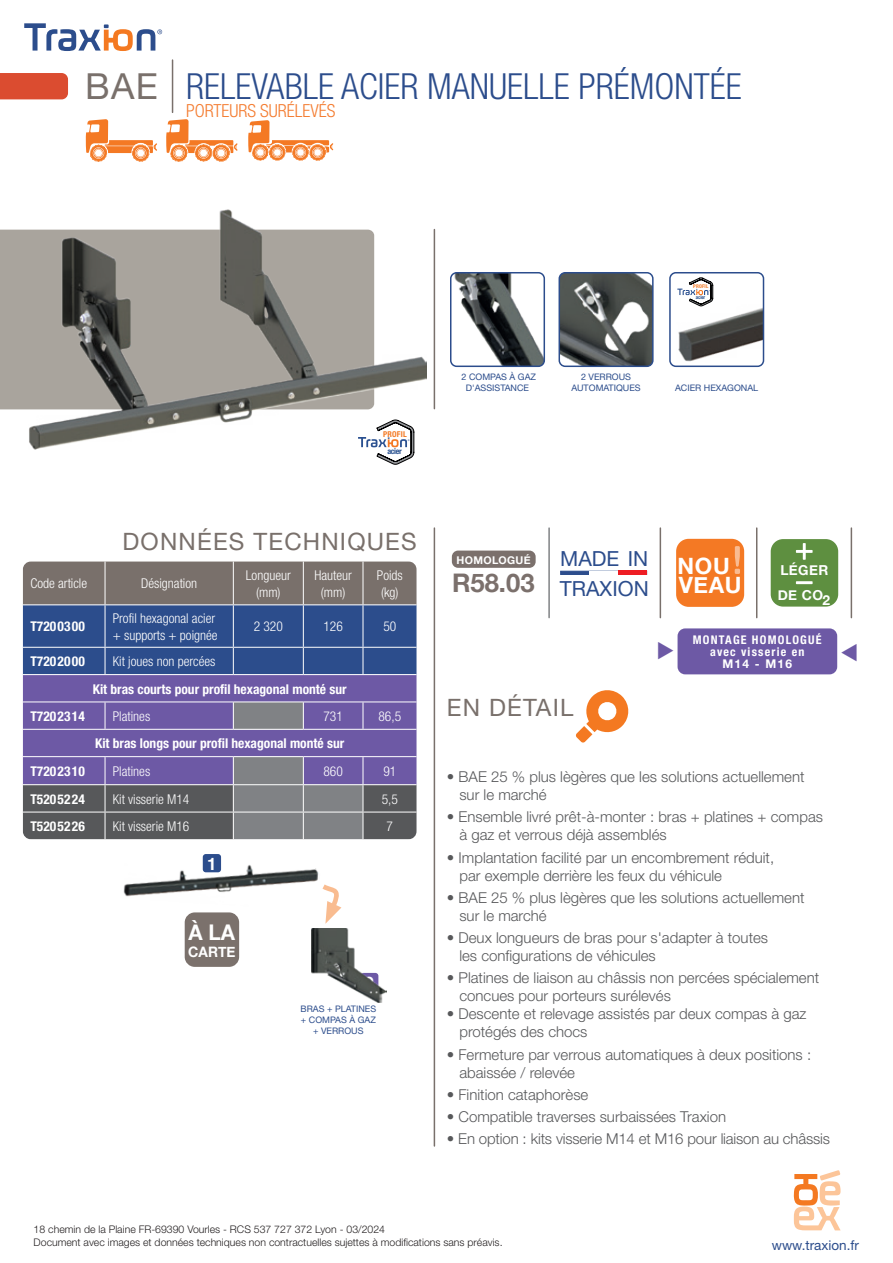
<style>
.page{position:relative;width:893px;height:1263px;background:#fff}
.page>*{position:absolute;margin:0;border:0;box-sizing:border-box;transform-origin:0 0}
.t1{font:300 condensed 36px "Helvetica Neue";color:#2c4d8c}
.t2{font:700 25.65px "Helvetica Neue";color:#7b706c}
.t3{font:24px "Helvetica Neue";letter-spacing:.05em;color:#79706b}
.t4{font:700 22.5px/19.4px "Helvetica Neue";letter-spacing:.03em;color:#fff}
.t5{font:700 21.6px "Helvetica Neue";color:#fff;scale:.96 1}
.t6{font:20.85px/30.2px "Helvetica Neue";color:#2c4d8c}
.t7{font:300 condensed 18px "Helvetica Neue";color:#f47c30}
.t8{font:700 17.25px "Helvetica";color:#fff}
.t9{font:300 15px/18px "Helvetica Neue";color:#57585a}
.t10{font:700 14.4px "Helvetica Neue";color:#fff;scale:.96 1}
.t11{font:700 13.65px/25px "Helvetica Neue";letter-spacing:.03em;color:#fff}
.t12{font:300 condensed 13.5px/16.2px "Helvetica Neue";color:#fff;text-align:center}
.t13{font:700 condensed 13.5px "Helvetica Neue";color:#fff}
.t14{font:13.5px "Helvetica Neue";color:#2c4d8c}
.t15{font:700 condensed 12px/12px "Helvetica Neue";letter-spacing:.1em;color:#fff;text-align:center}
.t16{font:700 12px "Helvetica Neue";letter-spacing:.1em;color:#fff}
.t17{font:700 10.65px "Helvetica Neue";letter-spacing:.03em;color:#fff}
.t18{font:300 10.5px/12.6px "Helvetica Neue";color:#231f20}
.t19{font:9px/10.8px "Helvetica Neue";color:#2c4d8c;text-align:center}
.t20{font:700 condensed 8.1px "Helvetica Neue";letter-spacing:.035em;color:#f37923}
.t21{font:700 condensed 8.1px "Helvetica Neue";letter-spacing:-.04em;color:#28508f}
.t22{font:700 condensed 5.1px "Helvetica Neue";letter-spacing:.035em;color:#f37923}
.t23{font:700 condensed 5.1px "Helvetica Neue";letter-spacing:-.04em;color:#28508f}
.s1{font-weight:400;font-stretch:normal;color:#79706b}
</style>
<div class="page">
<svg style="left:24px;top:23px;width:138px;height:28px"></svg>
<svg style="left:794px;top:1170px;width:47px;height:60px"></svg>
<div style="left:0;top:230px;width:29px;height:179px;background:#a9a49d"></div>
<svg style="left:576px;top:690px;width:53px;height:53px"></svg>
<hr style="left:434px;top:230px;width:1px;height:179px;background:#79706b">
<img style="left:29px;top:209px;width:397px;height:240px">
<img style="left:454px;top:275px;width:88px;height:89px">
<div style="left:450px;top:272px;width:95px;height:95px;border:2px solid #2c4d8c;border-radius:6px"></div>
<img style="left:561px;top:275px;width:90px;height:89px">
<div style="left:558px;top:272px;width:96px;height:95px;border:2px solid #2c4d8c;border-radius:6px"></div>
<svg style="left:358px;top:420px;width:56px;height:44px"></svg>
<hr style="left:434px;top:528px;width:1px;height:618px;background:#79706b">
<svg style="left:23px;top:561px;width:394px;height:278px;background:#64648d"></svg>
<img style="left:123px;top:856px;width:196px;height:41px">
<svg style="left:317px;top:880px;width:25px;height:44px"></svg>
<div style="left:203px;top:854px;width:18px;height:18px;background:#2c4d8c;border-radius:3px"></div>
<img style="left:311px;top:929px;width:76px;height:73px">
<div style="left:185px;top:912px;width:54px;height:55px;background:#7b716c;border-radius:10px"></div>
<img style="left:677px;top:277px;width:84px;height:85px">
<div style="left:669px;top:272px;width:95px;height:95px;border:2px solid #2c4d8c;border-radius:6px"></div>
<div style="left:0;top:73px;width:68px;height:26px;background:#db4c30"></div>
<hr style="left:172px;top:60px;width:1px;height:52px;background:#79706b">
<hr style="left:548px;top:528px;width:2px;height:90px;background:#808285">
<hr style="left:660px;top:528px;width:1px;height:90px;background:#79706b">
<hr style="left:560px;top:571px;width:87px;height:4px;background:#2c4d8c">
<hr style="left:589px;top:571px;width:29px;height:4px;background:#fff">
<hr style="left:618px;top:571px;width:29px;height:4px;background:#ee1d23">
<div style="left:452px;top:551px;width:84px;height:17px;background:#7b706c;border-radius:6px"></div>
<div style="left:676px;top:539px;width:68px;height:68px;background:#f47924;border-radius:13px"></div>
<svg style="left:735px;top:546px;width:5px;height:28px"></svg>
<div style="left:771px;top:539px;width:67px;height:68px;background:#5e8f40;border-radius:12px"></div>
<svg style="left:796px;top:543px;width:17px;height:17px"></svg>
<hr style="left:796px;top:581px;width:17px;height:3px;background:#fff">
<hr style="left:756px;top:528px;width:1px;height:90px;background:#79706b">
<hr style="left:851px;top:528px;width:1px;height:90px;background:#79706b">
<div style="left:677px;top:628px;width:160px;height:46px;background:#6d59a5;border-radius:8px"></div>
<svg style="left:86px;top:119px;width:71px;height:43px"></svg>
<svg style="left:166px;top:119px;width:71px;height:43px"></svg>
<svg style="left:248px;top:120px;width:85px;height:41px"></svg>
<h1 class="t1" style="left:85px;top:66px;width:658px"><span class="s1">BAE</span> RELEVABLE ACIER MANUELLE PRÉMONTÉE</h1>
<p class="t7" style="left:186px;top:100px;width:151px">PORTEURS SURÉLEVÉS</p>
<p class="t20" style="left:383px;top:429px;width:25px">PROFIL</p>
<p class="t21" style="left:387px;top:446px;width:16px">acier</p>
<h3 class="t3" style="left:123px;top:528px;width:296px">DONNÉES TECHNIQUES</h3>
<p class="t12" style="left:30px;top:575px;width:58px">Code article</p>
<p class="t12" style="left:141px;top:575px;width:58px">Désignation</p>
<p class="t12" style="left:246px;top:567px;width:46px">Longueur (mm)</p>
<p class="t12" style="left:314px;top:567px;width:39px">Hauteur (mm)</p>
<p class="t12" style="left:377px;top:566px;width:27px;line-height:17.4px">Poids (kg)</p>
<p class="t13" style="left:30px;top:618px;width:56px">T7200300</p>
<p class="t12" style="left:113px;top:610px;width:106px;text-align:left">Profil hexagonal acier + supports + poignée</p>
<p class="t12" style="left:254px;top:618px;width:31px">2 320</p>
<p class="t12" style="left:323px;top:618px;width:21px">126</p>
<p class="t12" style="left:383px;top:618px;width:14px">50</p>
<p class="t13" style="left:30px;top:653px;width:56px">T7202000</p>
<p class="t12" style="left:113px;top:653px;width:104px">Kit joues non percées</p>
<p class="t13" style="left:93px;top:680px;width:255px">Kit bras courts pour profil hexagonal monté sur</p>
<p class="t13" style="left:30px;top:708px;width:56px">T7202314</p>
<p class="t12" style="left:113px;top:708px;width:39px">Platines</p>
<p class="t12" style="left:323px;top:708px;width:21px">731</p>
<p class="t12" style="left:378px;top:708px;width:24px">86,5</p>
<p class="t13" style="left:95px;top:735px;width:251px">Kit bras longs pour profil hexagonal monté sur</p>
<p class="t13" style="left:30px;top:763px;width:56px">T7202310</p>
<p class="t12" style="left:113px;top:763px;width:39px">Platines</p>
<p class="t12" style="left:323px;top:763px;width:21px">860</p>
<p class="t12" style="left:383px;top:763px;width:14px">91</p>
<p class="t13" style="left:30px;top:791px;width:56px">T5205224</p>
<p class="t12" style="left:113px;top:791px;width:78px">Kit visserie M14</p>
<p class="t12" style="left:382px;top:791px;width:18px">5,5</p>
<p class="t13" style="left:30px;top:818px;width:56px">T5205226</p>
<p class="t12" style="left:113px;top:818px;width:78px">Kit visserie M16</p>
<p class="t12" style="left:387px;top:818px;width:8px">7</p>
<p class="t8" style="left:207px;top:850px;width:11px">1</p>
<h3 class="t5" style="left:189px;top:918px;width:50px">À LA</h3>
<p class="t10" style="left:188px;top:943px;width:51px">CARTE</p>
<p class="t8" style="left:364px;top:968px;width:11px">2</p>
<p class="t19" style="left:301px;top:1004px;width:77px">BRAS + PLATINES + COMPAS À GAZ + VERROUS</p>
<p class="t19" style="left:461px;top:372px;width:76px">2 COMPAS À GAZ<br>D'ASSISTANCE</p>
<p class="t19" style="left:571px;top:372px;width:71px">2 VERROUS<br>AUTOMATIQUES</p>
<p class="t22" style="left:693px;top:284px;width:17px">PROFIL</p>
<p class="t23" style="left:696px;top:294px;width:11px">acier</p>
<p class="t19" style="left:675px;top:382px;width:85px">ACIER HEXAGONAL</p>
<p class="t17" style="left:457px;top:553px;width:76px">HOMOLOGUÉ</p>
<h2 class="t2" style="left:452px;top:567px;width:84px">R58.03</h2>
<h3 class="t6" style="left:560px;top:543px;width:91px">MADE IN<br>TRAXION</h3>
<h3 class="t3" style="left:447px;top:693px;width:128px">EN DÉTAIL</h3>
<h3 class="t4" style="left:677px;top:556px;width:66px">NOU<br>VEAU</h3>
<p class="t11" style="left:778px;top:557px;width:54px">LÉGER<br>DE CO2</p>
<p class="t15" style="left:693px;top:634px;width:130px">MONTAGE HOMOLOGUÉ avec visserie en</p>
<p class="t16" style="left:722px;top:657px;width:71px">M14 - M16</p>
<p class="t9" style="left:459px;top:767px;width:347px;text-indent:-13px">• BAE 25 % plus lègères que les solutions actuellement sur le marché</p>
<p class="t9" style="left:459px;top:808px;width:365px;text-indent:-13px">• Ensemble livré prêt-à-monter : bras + platines + compas à gaz et verrous déjà assemblés</p>
<p class="t9" style="left:459px;top:848px;width:316px;text-indent:-13px">• Implantation facilité par un encombrement réduit, par exemple derrière les feux du véhicule</p>
<p class="t9" style="left:459px;top:888px;width:347px;text-indent:-13px">• BAE 25 % plus lègères que les solutions actuellement sur le marché</p>
<p class="t9" style="left:459px;top:928px;width:310px;text-indent:-13px">• Deux longueurs de bras pour s'adapter à toutes les configurations de véhicules</p>
<p class="t9" style="left:459px;top:969px;width:361px;text-indent:-13px">• Platines de liaison au châssis non percées spécialement concues pour porteurs surélevés</p>
<p class="t9" style="left:459px;top:1005px;width:349px;text-indent:-13px">• Descente et relevage assistés par deux compas à gaz protégés des chocs</p>
<p class="t9" style="left:459px;top:1045px;width:353px;text-indent:-13px">• Fermeture par verrous automatiques à deux positions : abaissée / relevée</p>
<p class="t9" style="left:447px;top:1085px;width:143px">• Finition cataphorèse</p>
<p class="t9" style="left:447px;top:1107px;width:281px">• Compatible traverses surbaissées Traxion</p>
<p class="t9" style="left:447px;top:1130px;width:385px">• En option : kits visserie M14 et M16 pour liaison au châssis</p>
<p class="t18" style="left:34px;top:1223px;width:470px">18 chemin de la Plaine FR-69390 Vourles - RCS 537 727 372 Lyon - 03/2024<br>Document avec images et données techniques non contractuelles sujettes à modifications sans préavis.</p>
<p class="t14" style="left:772px;top:1237px;width:89px">www.traxion.fr</p>
</div>
